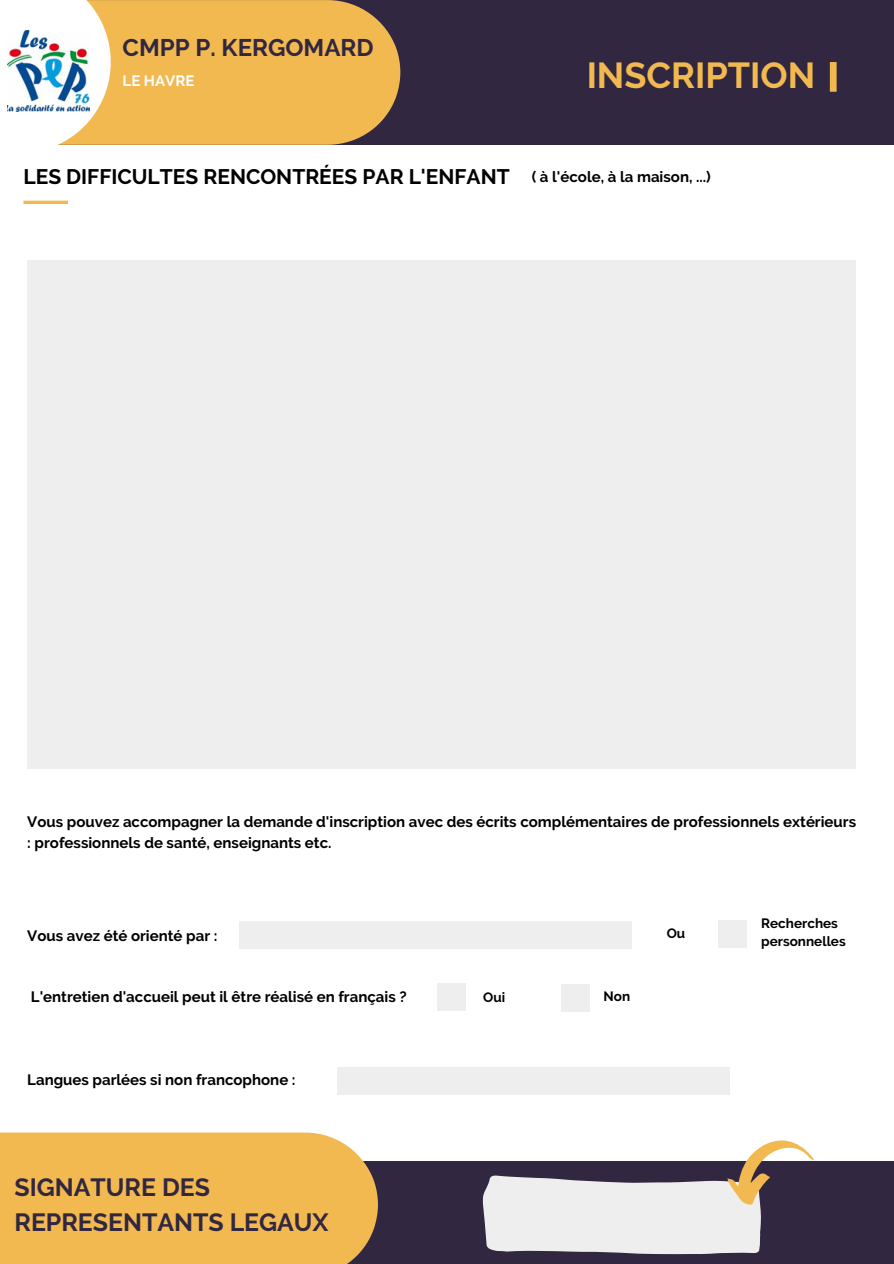
<style>
.page{position:relative;width:894px;height:1264px;background:#fff}
.page>*{position:absolute;margin:0;border:0;box-sizing:border-box;transform-origin:0 0}
.t1{font:700 36px "Raleway";color:#f2b950}
.t2{font:700 24.9px/34.3px "Raleway";color:#312741}
.t3{font:700 24px "Raleway";color:#312741}
.t4{font:700 21px "Raleway";color:#000}
.t5{font:700 15px/20.2px "Raleway";color:#000}
.t6{font:700 15px "Raleway";color:#fff}
.t7{font:700 13.5px "Raleway";color:#000}
</style>
<div class="page">
<div style="left:0;top:0;width:893px;height:145px;background:#312741"></div>
<div style="left:829px;top:62px;width:7px;height:30px;background:#f2b950"></div>
<div style="left:0;top:1160px;width:893px;height:103px;background:#312741"></div>
<div style="left:0;top:1132px;width:378px;height:131px;background:#f2b950"></div>
<hr style="left:23px;top:201px;width:45px;height:3px;background:#f2b950">
<div style="left:27px;top:260px;width:828px;height:508px;background:#efeeef"></div>
<div style="left:111px;top:0;width:289px;height:145px;background:#f2b950"></div>
<svg style="left:0;top:0;width:111px;height:145px;background:#fcf1de"></svg>
<img style="left:7px;top:31px;width:82px;height:81px">
<div style="left:239px;top:921px;width:392px;height:27px;background:#efeeef"></div>
<div style="left:718px;top:920px;width:28px;height:27px;background:#efeeef"></div>
<div style="left:437px;top:983px;width:28px;height:28px;background:#efeeef"></div>
<div style="left:561px;top:984px;width:28px;height:27px;background:#efeeef"></div>
<div style="left:337px;top:1066px;width:392px;height:28px;background:#efeeef"></div>
<svg style="left:478px;top:1140px;width:335px;height:115px"></svg>
<h5 class="t3" style="left:122px;top:33px;width:252px">CMPP P. KERGOMARD</h5>
<p class="t6" style="left:122px;top:71px;width:73px">LE HAVRE</p>
<h1 class="t1" style="left:586px;top:54px;width:230px">INSCRIPTION</h1>
<h3 class="t4" style="left:23px;top:164px;width:487px">LES DIFFICULTES RENCONTRÉES PAR L'ENFANT</h3>
<h5 class="t5" style="left:531px;top:166px;width:181px">( à l'école, à la maison, ...)</h5>
<h5 class="t5" style="left:27px;top:812px;width:830px">Vous pouvez accompagner la demande d'inscription avec des écrits complémentaires de professionnels extérieurs : professionnels de santé, enseignants etc.</h5>
<p class="t5" style="left:27px;top:926px;width:191px">Vous avez été orienté par :</p>
<h2 class="t5" style="left:31px;top:986px;width:377px">L'entretien d'accueil peut il être réalisé en français ?</h2>
<h4 class="t5" style="left:27px;top:1069px;width:270px">Langues parlées si non francophone :</h4>
<h5 class="t2" style="left:14px;top:1170px;width:315px">SIGNATURE DES<br>REPRESENTANTS LEGAUX</h5>
<p class="t7" style="left:483px;top:989px;width:23px">Oui</p>
<p class="t7" style="left:603px;top:988px;width:28px">Non</p>
<h5 class="t7" style="left:666px;top:925px;width:20px">Ou</h5>
<p class="t7" style="left:761px;top:914px;width:78px">Recherches</p>
<p class="t7" style="left:761px;top:932px;width:86px">personnelles</p>
</div>
